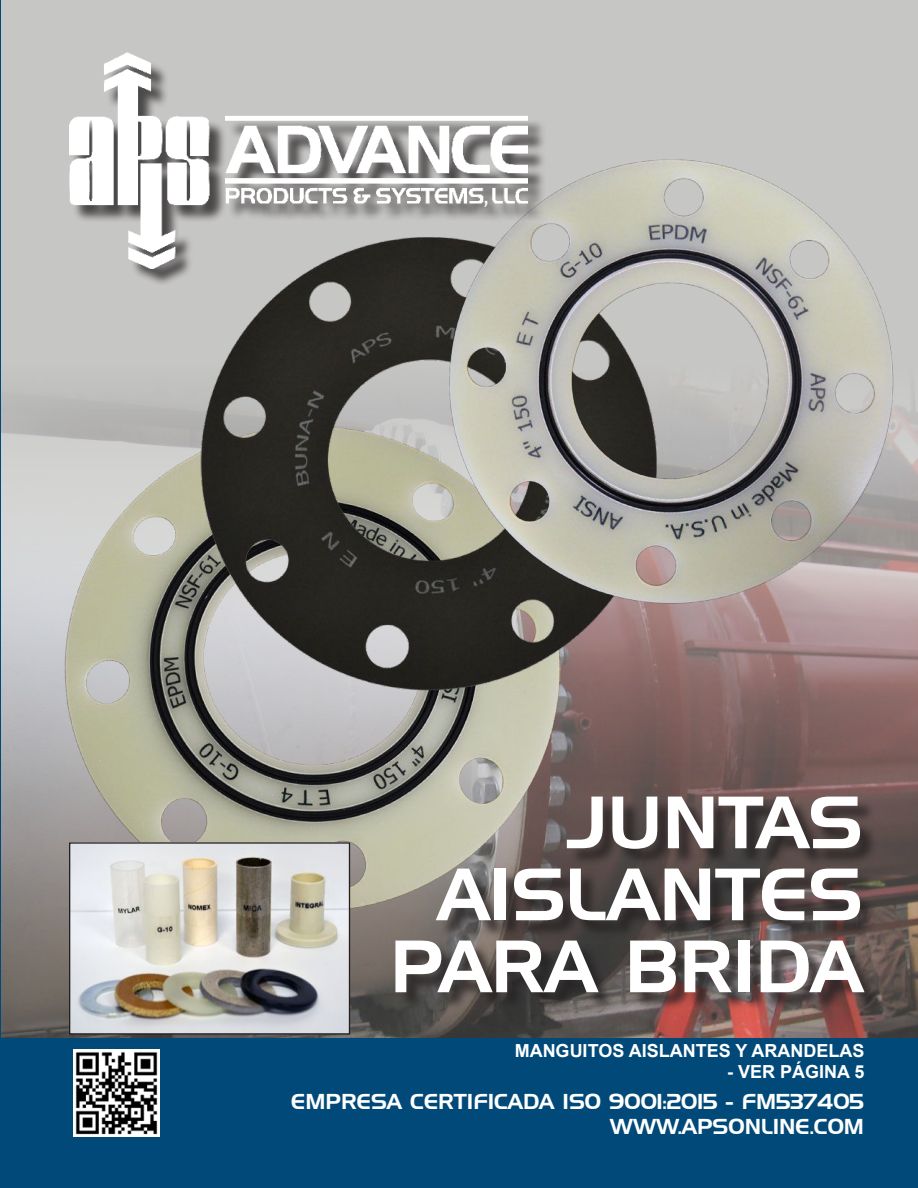
<style>
.page{position:relative;width:918px;height:1188px;background:#c6c6c4}
.page>*{position:absolute;margin:0;border:0;box-sizing:border-box;transform-origin:0 0}
.t1{font:72px/72px "ST Huntington";color:#fff;text-align:right}
.t2{font:21px/25.2px "ST Huntington";color:#fff;text-align:right}
.t3{font:700 18px "Arial";color:#fff}
</style>
<div class="page">
<img style="left:1px;top:394px;width:917px;height:645px">
<div style="left:0;top:1039px;width:918px;height:149px;background:#004978"></div>
<img style="left:65px;top:426px;width:496px;height:486px">
<hr style="left:0;top:0;width:1px;height:1188px;background:#004978">
<div style="left:398px;top:799px;width:485px;height:212px;background:#231f20;opacity:.75"></div>
<img style="left:73px;top:1050px;width:87px;height:86px">
<img style="left:182px;top:286px;width:496px;height:414px">
<img style="left:413px;top:159px;width:495px;height:479px">
<div style="left:71px;top:56px;width:475px;height:230px;background:#231f20;opacity:.75"></div>
<img style="left:69px;top:53px;width:459px;height:215px">
<img style="left:71px;top:844px;width:277px;height:189px">
<div style="left:69px;top:842px;width:281px;height:193px;border:1px solid #231f20"></div>
<h1 class="t1" style="left:390px;top:787px;width:474px">JUNTAS<br>AISLANTES<br>PARA BRIDA</h1>
<p class="t3" style="left:515px;top:1040px;width:351px">MANGUITOS AISLANTES Y ARANDELAS</p>
<p class="t3" style="left:727px;top:1062px;width:139px">- VER PÁGINA 5</p>
<p class="t2" style="left:291px;top:1089px;width:574px">EMPRESA CERTIFICADA ISO 9001:2015 - FM537405<br>WWW.APSONLINE.COM</p>
</div>
